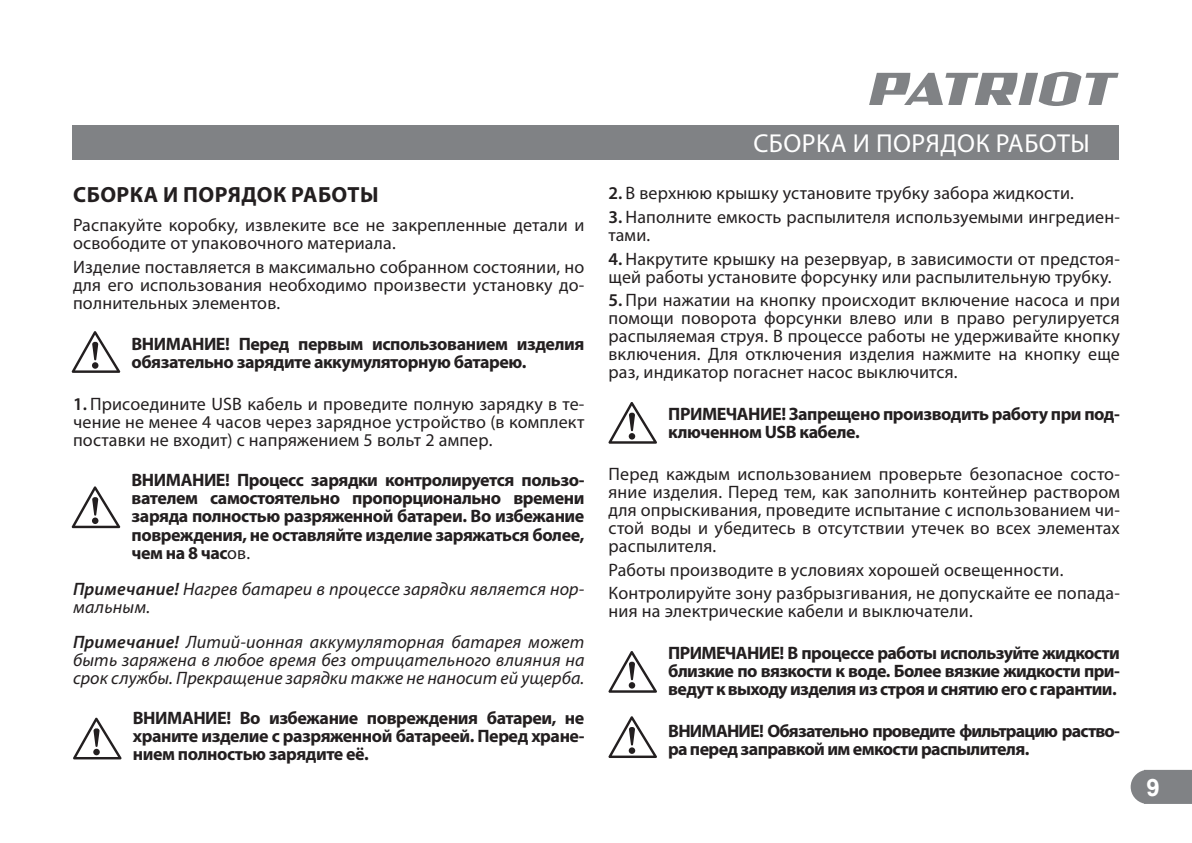
<style>
.page{position:relative;width:1192px;height:843px;background:#fff}
.page>*{position:absolute;margin:0;border:0;box-sizing:border-box;transform-origin:0 0}
.t1{font:26px "Myriad Pro";letter-spacing:.02em;color:#fff}
.t2{font:700 24px "Arial";color:#fff}
.t3{font:700 22px "Myriad Pro";letter-spacing:.02em;color:#231f20}
.t4{font:18px/18px "Myriad Pro";letter-spacing:.01em;color:#231f20}
.t5{font:700 18px/18px "Myriad Pro";letter-spacing:-.025em;color:#231f20;text-align:justify}
.t6{font:italic 18px/18px "Myriad Pro";letter-spacing:.005em;color:#231f20}
.t7{font:700 18px/18px "Myriad Pro";letter-spacing:-.045em;color:#231f20}
.s1{font-weight:600}
.s2{font-weight:400}
</style>
<div class="page">
<svg style="left:1130px;top:769px;width:62px;height:34px;background:#8b8d8f"></svg>
<svg style="left:869px;top:72px;width:249px;height:34px"></svg>
<div style="left:72px;top:126px;width:1046px;height:34px;background:#808285"></div>
<svg style="left:71px;top:331px;width:50px;height:41px"></svg>
<svg style="left:73px;top:717px;width:49px;height:42px"></svg>
<svg style="left:608px;top:402px;width:49px;height:41px"></svg>
<svg style="left:608px;top:651px;width:49px;height:41px"></svg>
<svg style="left:608px;top:716px;width:49px;height:41px"></svg>
<svg style="left:71px;top:486px;width:50px;height:42px"></svg>
<p class="t3" style="left:73px;top:182px;width:307px">СБОРКА И ПОРЯДОК РАБОТЫ</p>
<p class="t4" style="left:73px;top:216px;width:513px">Распакуйте коробку, извлеките все не закрепленные детали и освободите от упаковочного материала.</p>
<p class="t4" style="left:73px;top:258px;width:513px;text-align:justify">Изделие поставляется в максимально собранном состоянии, но для его использования необходимо произвести установку до&shy;полнительных элементов.</p>
<p class="t5" style="left:132px;top:335px;width:454px">ВНИМАНИЕ! Перед первым использованием изделия обязательно зарядите аккумуляторную батарею.</p>
<p class="t4" style="left:73px;top:394px;width:513px;text-align:justify"><span class="s1">1.</span> Присоедините USB кабель и проведите полную зарядку в те&shy;чение не менее 4 часов через зарядное устройство (в комплект поставки не входит) с напряжением 5 вольт 2 ампер.</p>
<p class="t5" style="left:132px;top:471px;width:454px">ВНИМАНИЕ! Процесс зарядки контролируется пользо&shy;вателем самостоятельно пропорционально времени заряда полностью разряженной батареи. Во избежание повреждения, не оставляйте изделие заряжаться более, чем на 8 час<span class="s2">ов.</span></p>
<p class="t6" style="left:73px;top:579px;width:513px"><span class="s1">Примечание!</span> Нагрев батареи в процессе зарядки является нор&shy;мальным.</p>
<p class="t6" style="left:73px;top:632px;width:513px;text-align:justify"><span class="s1">Примечание!</span> Литий-ионная аккумуляторная батарея может быть заряжена в любое время без отрицательного влияния на срок службы. Прекращение зарядки также не наносит ей ущерба.</p>
<p class="t5" style="left:133px;top:709px;width:453px">ВНИМАНИЕ! Во избежание повреждения батареи, не храните изделие с разряженной батареей. Перед хране&shy;нием полностью зарядите её.</p>
<h1 class="t1" style="left:753px;top:128px;width:338px">СБОРКА И ПОРЯДОК РАБОТЫ</h1>
<p class="t4" style="left:608px;top:184px;width:467px"><span class="s1">2.</span> В верхнюю крышку установите трубку забора жидкости.</p>
<p class="t4" style="left:608px;top:207px;width:513px"><span class="s1">3.</span> Наполните емкость распылителя используемыми ингредиен&shy;тами.</p>
<p class="t4" style="left:608px;top:249px;width:513px"><span class="s1">4.</span> Накрутите крышку на резервуар, в зависимости от предстоя&shy;щей работы установите форсунку или распылительную трубку.</p>
<p class="t4" style="left:608px;top:291px;width:513px;text-align:justify"><span class="s1">5.</span> При нажатии на кнопку происходит включение насоса и при помощи поворота форсунки влево или в право регулируется распыляемая струя. В процессе работы не удерживайте кнопку включения. Для отключения изделия нажмите на кнопку еще раз, индикатор погаснет насос выключится.</p>
<p class="t5" style="left:668px;top:405px;width:453px">ПРИМЕЧАНИЕ! Запрещено производить работу при под&shy;ключенном USB кабеле.</p>
<p class="t4" style="left:608px;top:464px;width:513px;text-align:justify">Перед каждым использованием проверьте безопасное состо&shy;яние изделия. Перед тем, как заполнить контейнер раствором для опрыскивания, проведите испытание с использованием чи&shy;стой воды и убедитесь в отсутствии утечек во всех элементах распылителя.</p>
<p class="t4" style="left:608px;top:557px;width:513px;line-height:23.6px">Работы производите в условиях хорошей освещенности.<br>Контролируйте зону разбрызгивания, не допускайте ее попада-</p>
<p class="t4" style="left:608px;top:601px;width:366px">ния на электрические кабели и выключатели.</p>
<p class="t5" style="left:668px;top:643px;width:453px">ПРИМЕЧАНИЕ! В процессе работы используйте жидкости близкие по вязкости к воде. Более вязкие жидкости при&shy;ведут к выходу изделия из строя и снятию его с гарантии.</p>
<p class="t7" style="left:668px;top:721px;width:453px">ВНИМАНИЕ! Обязательно проведите фильтрацию раство&shy;ра перед заправкой им емкости распылителя.</p>
<h2 class="t2" style="left:1146px;top:769px;width:15px">9</h2>
</div>
